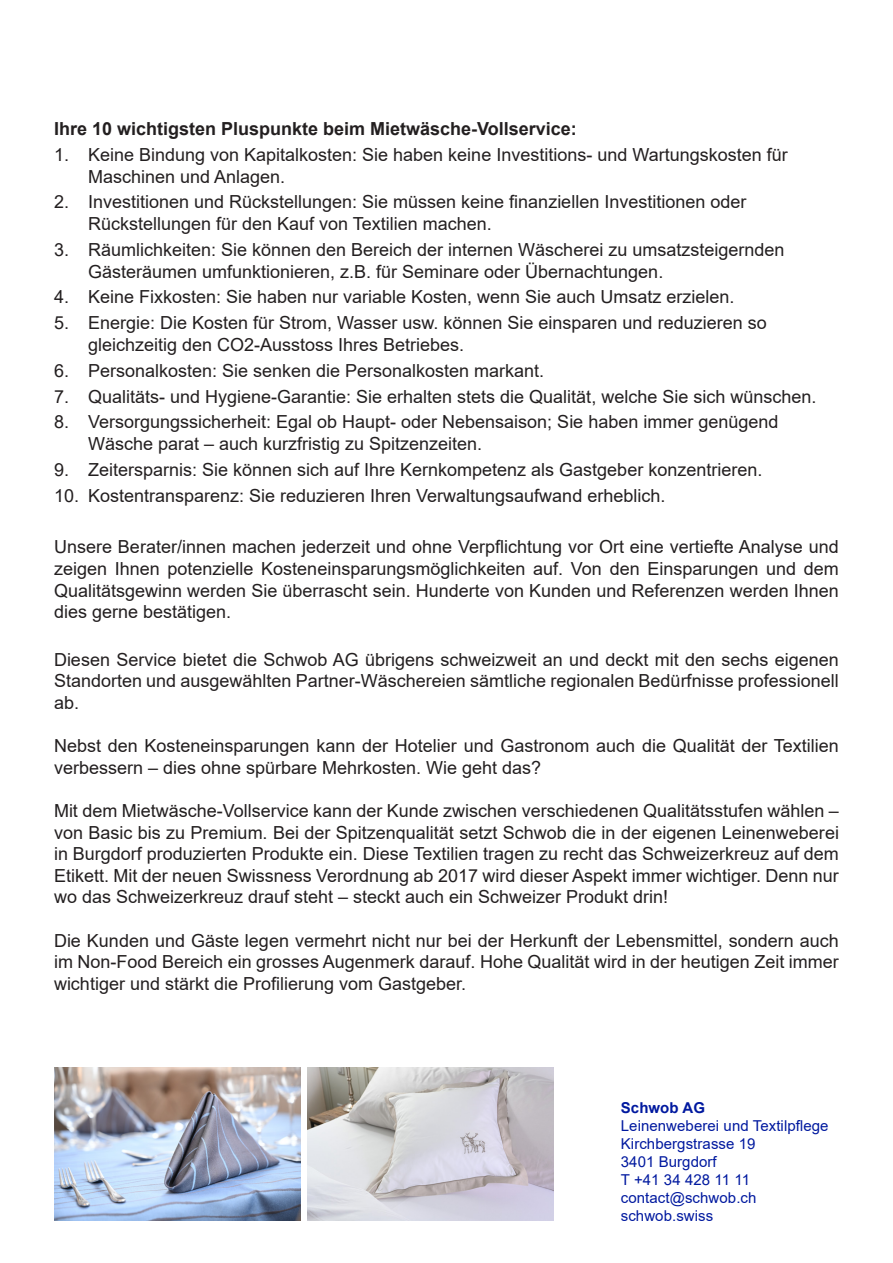
<style>
.page{position:relative;width:893px;height:1263px;background:#fff}
.page>*{position:absolute;margin:0;border:0;box-sizing:border-box;transform-origin:0 0}
.Absatzformat_1{font:18px/21.6px "Arial";color:#231f20;text-align:justify}
.Absatzformat_2{font:18px/21.6px "Arial";color:#231f20}
.Absatzformat_1-2{font:700 18px "Arial";color:#231f20}
.t1{font:15px "Arial";letter-spacing:.005em;color:#00199f}
.t2{font:700 15px "Arial";letter-spacing:.005em;color:#00199f}
</style>
<div class="page">
<img style="left:54px;top:1067px;width:247px;height:154px">
<img style="left:307px;top:1067px;width:247px;height:154px">
<p class="Absatzformat_1-2" style="left:54px;top:116px;width:524px">Ihre 10 wichtigsten Pluspunkte beim Mietwäsche-Vollservice:</p>
<p class="Absatzformat_2" style="left:88px;top:144px;width:701px;text-indent:-34px">1. Keine Bindung von Kapitalkosten: Sie haben keine Investitions- und Wartungskosten für<br>Maschinen und Anlagen.</p>
<p class="Absatzformat_2" style="left:88px;top:191px;width:660px;text-indent:-34px">2. Investitionen und Rückstellungen: Sie müssen keine finanziellen Investitionen oder<br>Rückstellungen für den Kauf von Textilien machen.</p>
<p class="Absatzformat_2" style="left:88px;top:239px;width:698px;text-indent:-34px">3. Räumlichkeiten: Sie können den Bereich der internen Wäscherei zu umsatzsteigernden<br>Gästeräumen umfunktionieren, z.B. für Seminare oder Übernachtungen.</p>
<p class="Absatzformat_2" style="left:54px;top:286px;width:682px">4. Keine Fixkosten: Sie haben nur variable Kosten, wenn Sie auch Umsatz erzielen.</p>
<p class="Absatzformat_2" style="left:88px;top:312px;width:680px;text-indent:-34px">5. Energie: Die Kosten für Strom, Wasser usw. können Sie einsparen und reduzieren so gleichzeitig den CO2-Ausstoss Ihres Betriebes.</p>
<p class="Absatzformat_2" style="left:54px;top:359px;width:492px">6. Personalkosten: Sie senken die Personalkosten markant.</p>
<p class="Absatzformat_2" style="left:54px;top:385px;width:764px">7. Qualitäts- und Hygiene-Garantie: Sie erhalten stets die Qualität, welche Sie sich wünschen.</p>
<p class="Absatzformat_2" style="left:88px;top:411px;width:692px;text-indent:-34px">8. Versorgungssicherheit: Egal ob Haupt- oder Nebensaison; Sie haben immer genügend<br>Wäsche parat – auch kurzfristig zu Spitzenzeiten.</p>
<p class="Absatzformat_2" style="left:54px;top:459px;width:710px">9. Zeitersparnis: Sie können sich auf Ihre Kernkompetenz als Gastgeber konzentrieren.</p>
<p class="Absatzformat_2" style="left:54px;top:484px;width:613px">10. Kostentransparenz: Sie reduzieren Ihren Verwaltungsaufwand erheblich.</p>
<p class="Absatzformat_1" style="left:54px;top:536px;width:786px">Unsere Berater/innen machen jederzeit und ohne Verpflichtung vor Ort eine vertiefte Analyse und zeigen Ihnen potenzielle Kosteneinsparungsmöglichkeiten auf. Von den Einsparungen und dem Qualitätsgewinn werden Sie überrascht sein. Hunderte von Kunden und Referenzen werden Ihnen dies gerne bestätigen.</p>
<p class="Absatzformat_1" style="left:54px;top:648px;width:786px">Diesen Service bietet die Schwob AG übrigens schweizweit an und deckt mit den sechs eigenen Standorten und ausgewählten Partner-Wäschereien sämtliche regionalen Bedürfnisse professionell ab.</p>
<p class="Absatzformat_1" style="left:54px;top:735px;width:786px">Nebst den Kosteneinsparungen kann der Hotelier und Gastronom auch die Qualität der Textilien verbessern – dies ohne spürbare Mehrkosten. Wie geht das?</p>
<p class="Absatzformat_1" style="left:54px;top:800px;width:786px">Mit dem Mietwäsche-Vollservice kann der Kunde zwischen verschiedenen Qualitätsstufen wählen – von Basic bis zu Premium. Bei der Spitzenqualität setzt Schwob die in der eigenen Leinenweberei in Burgdorf produzierten Produkte ein. Diese Textilien tragen zu recht das Schweizerkreuz auf dem Etikett. Mit der neuen Swissness Verordnung ab 2017 wird dieser Aspekt immer wichtiger. Denn nur wo das Schweizerkreuz drauf steht – steckt auch ein Schweizer Produkt drin!</p>
<p class="Absatzformat_1" style="left:54px;top:929px;width:786px">Die Kunden und Gäste legen vermehrt nicht nur bei der Herkunft der Lebensmittel, sondern auch im Non-Food Bereich ein grosses Augenmerk darauf. Hohe Qualität wird in der heutigen Zeit immer wichtiger und stärkt die Profilierung vom Gastgeber.</p>
<p class="t2" style="left:621px;top:1097px;width:86px">Schwob AG</p>
<p class="t1" style="left:621px;top:1115px;width:209px">Leinenweberei und Textilpflege</p>
<p class="t1" style="left:621px;top:1133px;width:136px">Kirchbergstrasse 19</p>
<p class="t1" style="left:621px;top:1151px;width:97px">3401 Burgdorf</p>
<p class="t1" style="left:621px;top:1169px;width:131px">T +41 34 428 11 11</p>
<p class="t1" style="left:621px;top:1187px;width:137px">contact@schwob.ch</p>
<p class="t1" style="left:621px;top:1205px;width:94px">schwob.swiss</p>
</div>
